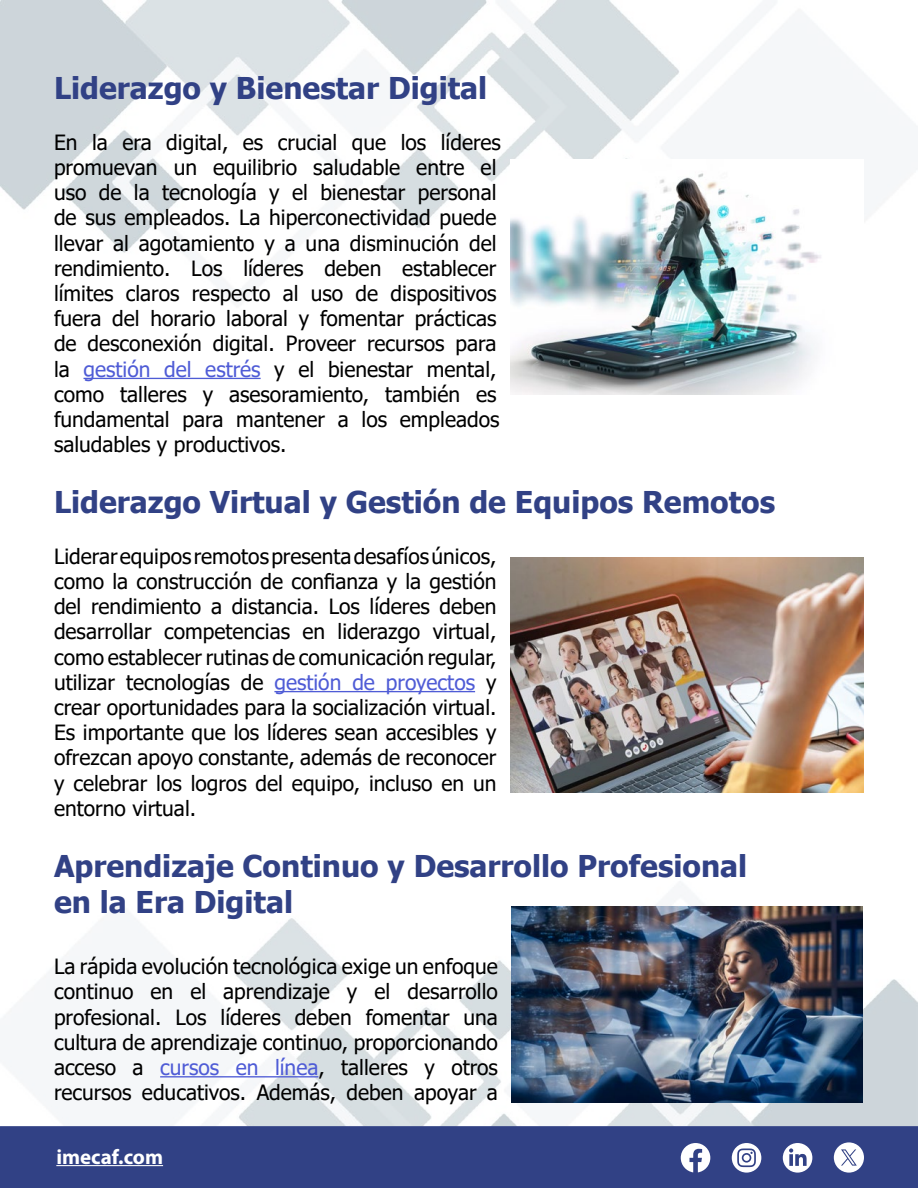
<style>
.page{position:relative;width:918px;height:1188px;background:#fff}
.page>*{position:absolute;margin:0;border:0;box-sizing:border-box;transform-origin:0 0}
.t1{font:700 30px/36px "Tahoma";color:#314185}
.t2{font:21px/25.2px "Tahoma";color:#000;text-align:justify}
.t3{font:700 21px "Myriad Pro";color:#fff}
.s1{color:#4f5cd6}
</style>
<div class="page">
<img style="left:0;top:0;width:918px;height:1126px">
<div style="left:0;top:1126px;width:918px;height:62px;background:#314185;border:2px solid #314185"></div>
<hr style="left:56px;top:1165px;width:107px;height:1px;background:#fff">
<svg style="left:681px;top:1143px;width:29px;height:29px"></svg>
<svg style="left:732px;top:1143px;width:29px;height:30px"></svg>
<svg style="left:783px;top:1143px;width:29px;height:30px"></svg>
<svg style="left:834px;top:1142px;width:30px;height:31px"></svg>
<hr style="left:84px;top:378px;width:177px;height:1px;background:#4f5cd6">
<hr style="left:274px;top:691px;width:201px;height:1px;background:#4f5cd6">
<hr style="left:160px;top:1076px;width:158px;height:1px;background:#4f5cd6">
<img style="left:511px;top:159px;width:352px;height:235px">
<img style="left:511px;top:557px;width:352px;height:235px">
<img style="left:511px;top:906px;width:352px;height:197px">
<h1 class="t1" style="left:54px;top:72px;width:435px">Liderazgo y Bienestar Digital</h1>
<p class="t2" style="left:54px;top:131px;width:448px;text-align:left">En la era digital, es crucial que los líderes promuevan un equilibrio saludable entre el uso de la tecnología y el bienestar personal de sus empleados. La hiperconectividad puede llevar al agotamiento y a una disminución del rendimiento. Los líderes deben establecer límites claros respecto al uso de dispositivos fuera del horario laboral y fomentar prácticas de desconexión digital. Proveer recursos para la <span class="s1">gestión del estrés</span> y el bienestar mental, como talleres y asesoramiento, también es fundamental para mantener a los empleados saludables y productivos.</p>
<h1 class="t1" style="left:54px;top:486px;width:723px">Liderazgo Virtual y Gestión de Equipos Remotos</h1>
<p class="t2" style="left:54px;top:545px;width:444px">Liderar equipos remotos presenta desafíos únicos, como la construcción de confianza y la gestión del rendimiento a distancia. Los líderes deben desarrollar competencias en liderazgo virtual, como establecer rutinas de comunicación regular, utilizar tecnologías de <span class="s1">gestión de proyectos</span> y crear oportunidades para la socialización virtual.<br>Es importante que los líderes sean accesibles y ofrezcan apoyo constante, además de reconocer y celebrar los logros del equipo, incluso en un entorno virtual.</p>
<h1 class="t1" style="left:54px;top:849px;width:695px">Aprendizaje Continuo y Desarrollo Profesional en la Era Digital</h1>
<p class="t2" style="left:54px;top:955px;width:446px">La rápida evolución tecnológica exige un enfoque continuo en el aprendizaje y el desarrollo profesional. Los líderes deben fomentar una cultura de aprendizaje continuo, proporcionando acceso a <span class="s1">cursos en línea</span>, talleres y otros recursos educativos. Además, deben apoyar a</p>
<p class="t3" style="left:56px;top:1143px;width:108px">imecaf.com</p>
</div>
